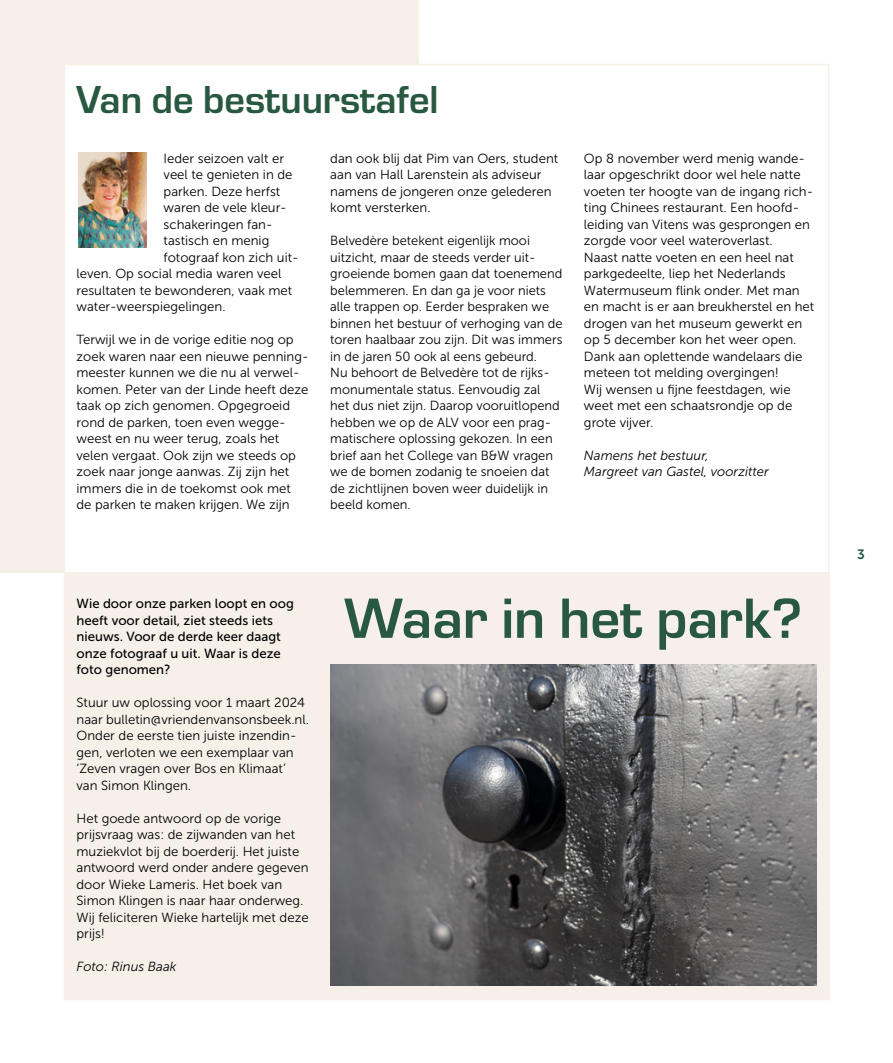
<style>
.page{position:relative;width:893px;height:1063px;background:#fff}
.page>*{position:absolute;margin:0;border:0;box-sizing:border-box;transform-origin:0 0}
.t1{font:600 52.35px "Eurostile LT Std";color:#295841}
.t2{font:600 36px "Eurostile LT Std";color:#295841}
.t3{font:13.5px "Museo Sans 700";color:#295841}
.t4{font:13.2px/16.5px "Museo Sans 300";color:#000}
.t5{font:13.2px/16.5px "Museo Sans 500";color:#000}
.t6{font:italic 13.2px/16.5px "Museo Sans 300";color:#000}
</style>
<div class="page">
<div style="left:0;top:0;width:418px;height:573px;background:#f7f0e9"></div>
<div style="left:64px;top:64px;width:765px;height:936px;background:#fff;border:2px solid #f7f0e9"></div>
<img style="left:78px;top:153px;width:69px;height:94px">
<div style="left:64px;top:573px;width:765px;height:426px;background:#f7f0e9"></div>
<img style="left:330px;top:665px;width:486px;height:321px">
<h2 class="t2" style="left:77px;top:78px;width:364px">Van de bestuurstafel</h2>
<p class="t4" style="left:164px;top:150px;width:122px">Ieder seizoen valt er</p>
<p class="t4" style="left:164px;top:167px;width:130px">veel te genieten in de</p>
<p class="t4" style="left:164px;top:183px;width:118px">parken. Deze herfst</p>
<p class="t4" style="left:164px;top:200px;width:125px">waren de vele kleur-</p>
<p class="t4" style="left:164px;top:216px;width:108px">schakeringen fan-</p>
<p class="t4" style="left:164px;top:233px;width:107px">tastisch en menig</p>
<p class="t4" style="left:164px;top:249px;width:137px">fotograaf kon zich uit-</p>
<p class="t4" style="left:77px;top:266px;width:206px">leven. Op social media waren veel</p>
<p class="t4" style="left:77px;top:282px;width:217px">resultaten te bewonderen, vaak met</p>
<p class="t4" style="left:77px;top:299px;width:151px">water-weerspiegelingen.</p>
<p class="t4" style="left:77px;top:332px;width:234px">Terwijl we in de vorige editie nog op zoek waren naar een nieuwe penning&shy;meester kunnen we die nu al verwel&shy;komen. Peter van der Linde heeft deze taak op zich genomen. Opgegroeid rond de parken, toen even wegge&shy;weest en nu weer terug, zoals het velen vergaat. Ook zijn we steeds op zoek naar jonge aanwas. Zij zijn het immers die in de toekomst ook met de parken te maken krijgen. We zijn</p>
<p class="t4" style="left:330px;top:150px;width:229px">dan ook blij dat Pim van Oers, student aan van Hall Larenstein als adviseur namens de jongeren onze gelederen komt versterken.</p>
<p class="t4" style="left:330px;top:233px;width:234px">Belvedère betekent eigenlijk mooi uitzicht, maar de steeds verder uit&shy;groeiende bomen gaan dat toenemend belemmeren. En dan ga je voor niets alle trappen op. Eerder bespraken we binnen het bestuur of verhoging van de toren haalbaar zou zijn. Dit was immers in de jaren 50 ook al eens gebeurd.<br>Nu behoort de Belvedère tot de rijks&shy;monumentale status. Eenvoudig zal het dus niet zijn. Daarop vooruitlopend hebben we op de ALV voor een prag&shy;matischere oplossing gekozen. In een brief aan het College van B&amp;W vragen we de bomen zodanig te snoeien dat de zichtlijnen boven weer duidelijk in beeld komen.</p>
<p class="t4" style="left:584px;top:150px;width:232px">Op 8 november werd menig wande&shy;laar opgeschrikt door wel hele natte voeten ter hoogte van de ingang rich&shy;ting Chinees restaurant. Een hoofd&shy;leiding van Vitens was gesprongen en zorgde voor veel wateroverlast.<br>Naast natte voeten en een heel nat parkgedeelte, liep het Nederlands<br>Watermuseum flink onder. Met man en macht is er aan breukherstel en het drogen van het museum gewerkt en op 5 december kon het weer open.<br>Dank aan oplettende wandelaars die meteen tot melding overgingen!<br>Wij wensen u fijne feestdagen, wie weet met een schaatsrondje op de grote vijver.</p>
<p class="t6" style="left:584px;top:447px;width:186px">Namens het bestuur,<br>Margreet van Gastel, voorzitter</p>
<p class="t5" style="left:77px;top:596px;width:219px">Wie door onze parken loopt en oog heeft voor detail, ziet steeds iets nieuws. Voor de derde keer daagt onze fotograaf u uit. Waar is deze foto genomen?</p>
<p class="t4" style="left:77px;top:695px;width:234px">Stuur uw oplossing voor 1 maart 2024 naar bulletin@vriendenvansonsbeek.nl.<br>Onder de eerste tien juiste inzendin&shy;gen, verloten we een exemplaar van ‘Zeven vragen over Bos en Klimaat’ van Simon Klingen.</p>
<p class="t4" style="left:77px;top:810px;width:234px">Het goede antwoord op de vorige prijsvraag was: de zijwanden van het muziekvlot bij de boerderij. Het juiste antwoord werd onder andere gegeven door Wieke Lameris. Het boek van<br>Simon Klingen is naar haar onderweg.<br>Wij feliciteren Wieke hartelijk met deze prijs!</p>
<p class="t6" style="left:77px;top:959px;width:102px">Foto: Rinus Baak</p>
<h1 class="t1" style="left:344px;top:586px;width:459px">Waar in het park?</h1>
<p class="t3" style="left:857px;top:547px;width:9px">3</p>
</div>
